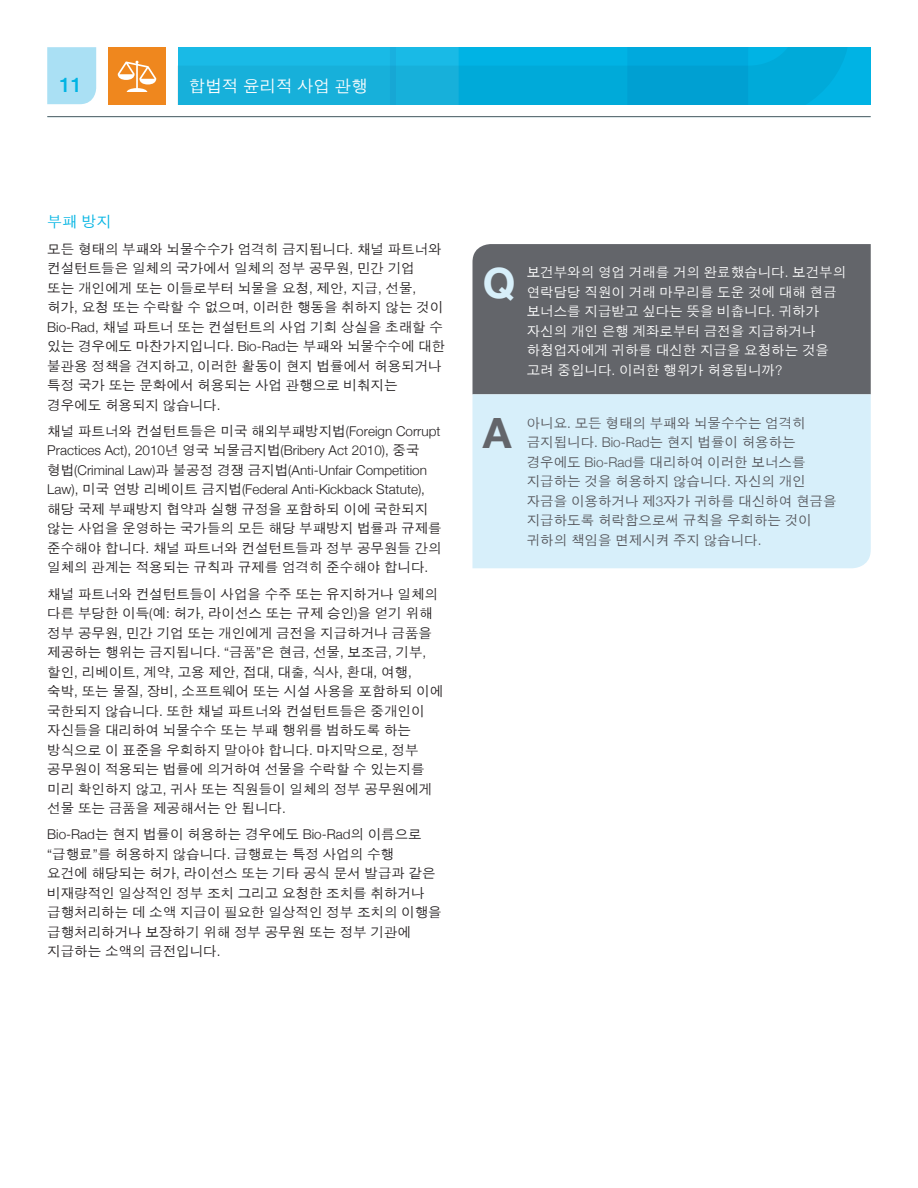
<style>
.page{position:relative;width:918px;height:1188px;background:#fff}
.page>*{position:absolute;margin:0;border:0;box-sizing:border-box;transform-origin:0 0}
.t1{font:700 42px "Helvetica Neue LT Std";color:#d7effa}
.t2{font:700 42px "Helvetica Neue LT Std";color:#63656a}
.t3{font:500 20.25px "Helvetica Neue LT Std";color:#00b4e3}
.t4{font:16.5px "Apple Gothic";color:#fff}
.t5{font:15px "Apple Gothic";color:#00b4e3}
.t6{font:13.5px/19.5px "Apple Gothic";color:#231f20}
.t7{font:13.5px/19.5px "Apple Gothic";color:#54555a}
.t8{font:300 13.5px/19.5px "Helvetica Neue";color:#231f20}
.t9{font:13.5px/19.5px "Apple Gothic";color:#fff}
.t10{font:13.5px "Apple Gothic";letter-spacing:-.045em;color:#fff}
.s1{font-family:"Helvetica Neue";font-weight:300}
.s2{font-family:"Apple Gothic";font-weight:400}
</style>
<div class="page">
<svg style="left:178px;top:47px;width:693px;height:57px;background:#09addb"></svg>
<hr style="left:47px;top:114px;width:826px;height:4px;background:#006e8a;opacity:.25">
<div style="left:47px;top:47px;width:49px;height:57px;background:#aae0f4"></div>
<div style="left:108px;top:47px;width:58px;height:57px;background:#ef871e"></div>
<svg style="left:118px;top:61px;width:38px;height:31px"></svg>
<div style="left:472px;top:244px;width:399px;height:150px;background:#63656a"></div>
<div style="left:472px;top:394px;width:399px;height:174px;background:#d7effa"></div>
<h2 class="t3" style="left:60px;top:73px;width:24px">11</h2>
<p class="t4" style="left:189px;top:76px;width:180px">합법적 윤리적 사업 관행</p>
<p class="t5" style="left:47px;top:214px;width:66px">부패 방지</p>
<p class="t6" style="left:47px;top:239px;width:400px">모든 형태의 부패와 뇌물수수가 엄격히 금지됩니다<span class="s1">.</span> 채널 파트너와 컨설턴트들은 일체의 국가에서 일체의 정부 공무원<span class="s1">,</span> 민간 기업<br>또는 개인에게 또는 이들로부터 뇌물을 요청<span class="s1">,</span> 제안<span class="s1">,</span> 지급<span class="s1">,</span> 선물<span class="s1">, </span>허가<span class="s1">,</span> 요청 또는 수락할 수 없으며<span class="s1">,</span> 이러한 행동을 취하지 않는 것이<br><span class="s1">Bio-Rad,</span> 채널 파트너 또는 컨설턴트의 사업 기회 상실을 초래할 수 있는 경우에도 마찬가지입니다<span class="s1">. Bio-Rad</span>는 부패와 뇌물수수에 대한 불관용 정책을 견지하고<span class="s1">,</span> 이러한 활동이 현지 법률에서 허용되거나 특정 국가 또는 문화에서 허용되는 사업 관행으로 비춰지는 경우에도 허용되지 않습니다<span class="s1">.</span></p>
<p class="t6" style="left:47px;top:422px;width:395px">채널 파트너와 컨설턴트들은 미국 해외부패방지법<span class="s1">(Foreign Corrupt</span></p>
<p class="t8" style="left:47px;top:440px;width:381px">Practices Act), 2010<span class="s2">년 영국 뇌물금지법</span>(Bribery Act 2010), <span class="s2">중국 형법</span>(Criminal Law)<span class="s2">과 불공정 경쟁 금지법</span>(Anti-Unfair Competition<br>Law), <span class="s2">미국 연방 리베이트 금지법</span>(Federal Anti-Kickback Statute),</p>
<p class="t6" style="left:47px;top:500px;width:396px">해당 국제 부패방지 협약과 실행 규정을 포함하되 이에 국한되지 않는 사업을 운영하는 국가들의 모든 해당 부패방지 법률과 규제를 준수해야 합니다<span class="s1">.</span> 채널 파트너와 컨설턴트들과 정부 공무원들 간의 일체의 관계는 적용되는 규칙과 규제를 엄격히 준수해야 합니다<span class="s1">.</span></p>
<p class="t6" style="left:47px;top:584px;width:398px">채널 파트너와 컨설턴트들이 사업을 수주 또는 유지하거나 일체의 다른 부당한 이득<span class="s1">(</span>예<span class="s1">:</span> 허가<span class="s1">,</span> 라이선스 또는 규제 승인<span class="s1">)</span>을 얻기 위해 정부 공무원<span class="s1">,</span> 민간 기업 또는 개인에게 금전을 지급하거나 금품을 제공하는 행위는 금지됩니다<span class="s1">. “</span>금품<span class="s1">”</span>은 현금<span class="s1">,</span> 선물<span class="s1">,</span> 보조금<span class="s1">,</span> 기부<span class="s1">, </span>할인<span class="s1">,</span> 리베이트<span class="s1">,</span> 계약<span class="s1">,</span> 고용 제안<span class="s1">,</span> 접대<span class="s1">,</span> 대출<span class="s1">,</span> 식사<span class="s1">,</span> 환대<span class="s1">,</span> 여행<span class="s1">, </span>숙박<span class="s1">,</span> 또는 물질<span class="s1">,</span> 장비<span class="s1">,</span> 소프트웨어 또는 시설 사용을 포함하되 이에 국한되지 않습니다<span class="s1">.</span> 또한 채널 파트너와 컨설턴트들은 중개인이 자신들을 대리하여 뇌물수수 또는 부패 행위를 범하도록 하는 방식으로 이 표준을 우회하지 말아야 합니다<span class="s1">.</span> 마지막으로<span class="s1">,</span> 정부 공무원이 적용되는 법률에 의거하여 선물을 수락할 수 있는지를 미리 확인하지 않고<span class="s1">,</span> 귀사 또는 직원들이 일체의 정부 공무원에게 선물 또는 금품을 제공해서는 안 됩니다<span class="s1">.</span></p>
<p class="t6" style="left:47px;top:825px;width:396px"><span class="s1">Bio-Rad</span>는 현지 법률이 허용하는 경우에도 <span class="s1">Bio-Rad</span>의 이름으로 <span class="s1">“</span>급행료<span class="s1">”</span>를 허용하지 않습니다<span class="s1">.</span> 급행료는 특정 사업의 수행<br>요건에 해당되는 허가<span class="s1">,</span> 라이선스 또는 기타 공식 문서 발급과 같은 비재량적인 일상적인 정부 조치 그리고 요청한 조치를 취하거나 급행처리하는 데 소액 지급이 필요한 일상적인 정부 조치의 이행을 급행처리하거나 보장하기 위해 정부 공무원 또는 정부 기관에 지급하는 소액의 금전입니다<span class="s1">.</span></p>
<h1 class="t1" style="left:483px;top:257px;width:34px">Q</h1>
<p class="t9" style="left:527px;top:263px;width:321px">보건부와의 영업 거래를 거의 완료했습니다<span class="s1">.</span> 보건부의 연락담당 직원이 거래 마무리를 도운 것에 대해 현금 보너스를 지급받고 싶다는 뜻을 비춥니다<span class="s1">.</span> 귀하가 자신의 개인 은행 계좌로부터 금전을 지급하거나 하청업자에게 귀하를 대신한 지급을 요청하는 것을 고려 중입니다<span class="s1">.</span> 이러한 행위가 허용됩니까<span class="s1">?</span></p>
<p class="t10" style="left:526px;top:267px;width:176px">언제 문제를 제기해야 합니까<span class="s1">?</span></p>
<h1 class="t2" style="left:483px;top:407px;width:30px">A</h1>
<p class="t7" style="left:527px;top:413px;width:311px">아니요<span class="s1">.</span> 모든 형태의 부패와 뇌물수수는 엄격히 금지됩니다<span class="s1">. Bio-Rad</span>는 현지 법률이 허용하는 경우에도 <span class="s1">Bio-Rad</span>를 대리하여 이러한 보너스를 지급하는 것을 허용하지 않습니다<span class="s1">.</span> 자신의 개인 자금을 이용하거나 제<span class="s1">3</span>자가 귀하를 대신하여 현금을 지급하도록 허락함으로써 규칙을 우회하는 것이 귀하의 책임을 면제시켜 주지 않습니다<span class="s1">.</span></p>
</div>
